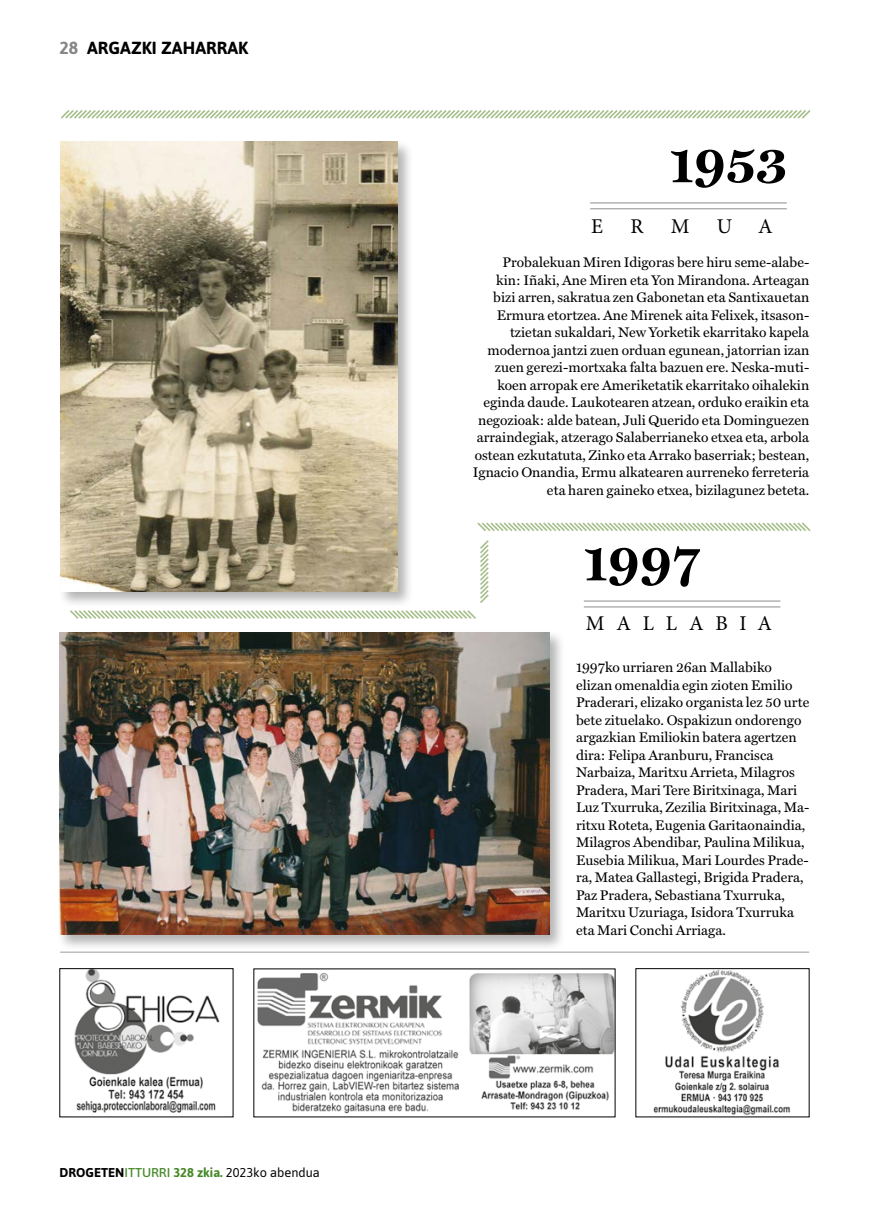
<style>
.page{position:relative;width:869px;height:1216px;background:#fff}
.page>*{position:absolute;margin:0;border:0;box-sizing:border-box;transform-origin:0 0}
.t1{font:700 52.5px "Miller Text";color:#000}
.t2{font:21px "Minion Pro";letter-spacing:.56em;color:#000}
.t3{font:700 17.5px "Asap";color:#000}
.t4{font:14px/17.5px "Miller Text Roman";color:#000;text-align:right}
.t5{font:12.78px "Asap";color:#000}
.s1{color:#878787}
.s2{font-weight:700}
.s3{font-weight:500;color:#478928}
.s4{font-weight:700;color:#478928}
</style>
<div class="page">
<div style="left:57px;top:629px;width:508px;height:322px;background:#000;opacity:.3"></div>
<img style="left:60px;top:632px;width:489px;height:302px">
<svg style="left:70px;top:522px;width:741px;height:97px"></svg>
<svg style="left:61px;top:110px;width:750px;height:9px"></svg>
<hr style="left:590px;top:202px;width:196px;height:1px;background:#9d9d9c">
<hr style="left:590px;top:208px;width:196px;height:1px;background:#9d9d9c">
<hr style="left:583px;top:600px;width:197px;height:1px;background:#9d9d9c">
<hr style="left:583px;top:606px;width:197px;height:1px;background:#9d9d9c">
<img style="left:257px;top:973px;width:356px;height:141px">
<hr style="left:60px;top:951px;width:748px;height:1px;background:#9d9d9c">
<img style="left:74px;top:970px;width:146px;height:143px">
<img style="left:653px;top:970px;width:138px;height:145px">
<div style="left:58px;top:139px;width:355px;height:469px;background:#000;opacity:.3"></div>
<img style="left:61px;top:142px;width:336px;height:449px">
<p class="t3" style="left:60px;top:38px;width:190px"><span class="s1">28</span> ARGAZKI ZAHARRAK</p>
<p class="t5" style="left:60px;top:1164px;width:262px"><span class="s2">DROGETEN</span><span class="s3">ITTURRI</span> <span class="s4">328 zkia.</span> 2023ko abendua</p>
<h1 class="t1" style="left:669px;top:133px;width:118px">1953</h1>
<h2 class="t2" style="left:591px;top:212px;width:13px">E</h2>
<h2 class="t2" style="left:630px;top:212px;width:15px">R</h2>
<h2 class="t2" style="left:670px;top:212px;width:20px">M</h2>
<h2 class="t2" style="left:716px;top:212px;width:57px">U A</h2>
<p class="t4" style="left:472px;top:254px;width:337px">Probalekuan Miren Idigoras bere hiru seme-alabe-<br>kin: Iñaki, Ane Miren eta Yon Mirandona. Arteagan bizi arren, sakratua zen Gabonetan eta Santixauetan Ermura etortzea. Ane Mirenek aita Felixek, itsason&shy;tzietan sukaldari, New Yorketik ekarritako kapela modernoa jantzi zuen orduan egunean, jatorrian izan zuen gerezi-mortxaka falta bazuen ere. Neska-muti&shy;koen arropak ere Ameriketatik ekarritako oihalekin eginda daude. Laukotearen atzean, orduko eraikin eta negozioak: alde batean, Juli Querido eta Dominguezen arraindegiak, atzerago Salaberrianeko etxea eta, arbola ostean ezkutatuta, Zinko eta Arrako baserriak; bestean, Ignacio Onandia, Ermu alkatearen aurreneko ferreteria eta haren gaineko etxea, bizilagunez beteta.</p>
<h1 class="t1" style="left:583px;top:531px;width:117px">1997</h1>
<h2 class="t2" style="left:585px;top:609px;width:187px">MALLABIA</h2>
<p class="t4" style="left:575px;top:658px;width:235px;text-align:left">1997ko urriaren 26an Mallabiko elizan omenaldia egin zioten Emilio Praderari, elizako organista lez 50 urte bete zituelako. Ospakizun ondorengo argazkian Emiliokin batera agertzen dira: Felipa Aranburu, Francisca Narbaiza, Maritxu Arrieta, Milagros Pradera, Mari Tere Biritxinaga, Mari Luz Txurruka, Zezilia Biritxinaga, Ma&shy;ritxu Roteta, Eugenia Garitaonaindia, Milagros Abendibar, Paulina Milikua, Eusebia Milikua, Mari Lourdes Prade&shy;ra, Matea Gallastegi, Brigida Pradera, Paz Pradera, Sebastiana Txurruka, Maritxu Uzuriaga, Isidora Txurruka eta Mari Conchi Arriaga.</p>
</div>
